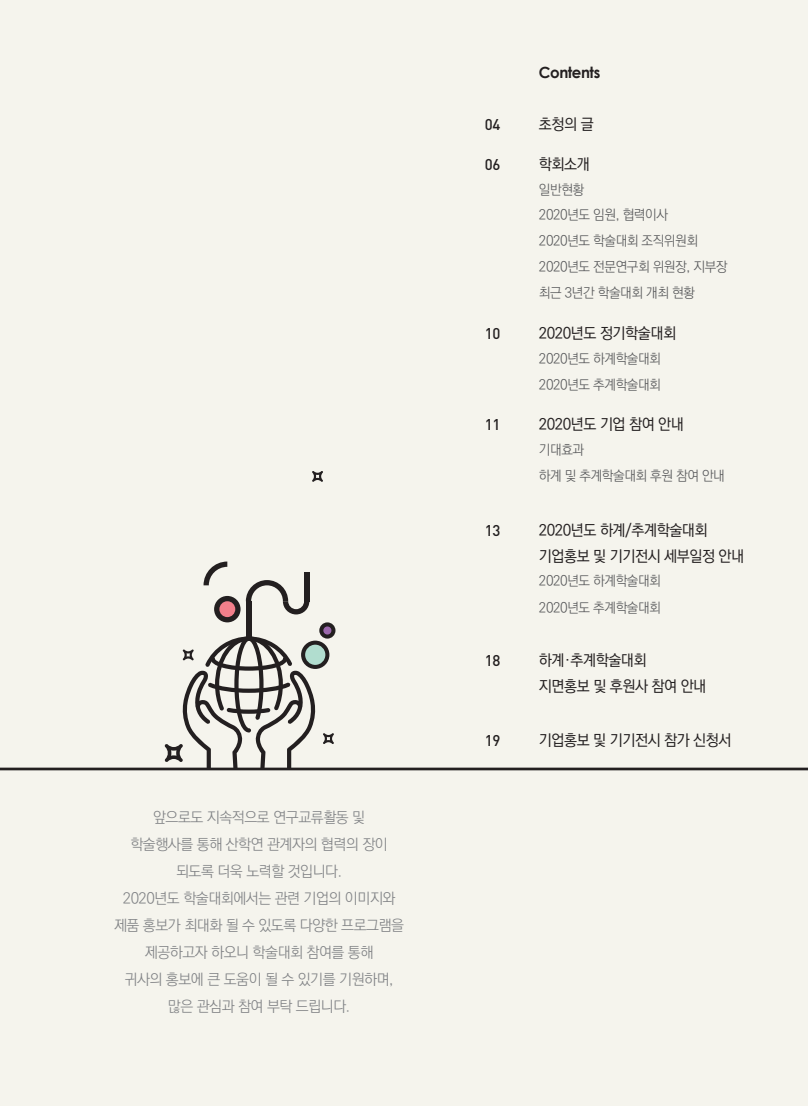
<style>
.page{position:relative;width:808px;height:1106px;background:#f5f4ed}
.page>*{position:absolute;margin:0;border:0;box-sizing:border-box;transform-origin:0 0}
.t1{font:500 15.45px/25.8px "Ko Pub Dotum";letter-spacing:-.03em;color:#231f20}
.t2{font:500 15.45px "DIN Pro";letter-spacing:-.03em;color:#231f20}
.t3{font:700 15.45px "Century Gothic";letter-spacing:-.03em;color:#231f20}
.t4{font:300 15px/27px "Ko Pub Dotum";letter-spacing:-.03em;color:#808285;text-align:center}
.t5{font:300 13.65px/25.8px "Ko Pub Dotum";letter-spacing:-.03em;color:#57585a}
</style>
<div class="page">
<hr style="left:0;top:767px;width:808px;height:3px;background:#231f20">
<svg style="left:312px;top:471px;width:11px;height:11px"></svg>
<svg style="left:165px;top:561px;width:170px;height:207px"></svg>
<p class="t4" style="left:153px;top:804px;width:214px">앞으로도 지속적으로 연구교류활동 및</p>
<p class="t4" style="left:130px;top:831px;width:259px">학술행사를 통해 산학연 관계자의 협력의 장이</p>
<p class="t4" style="left:176px;top:858px;width:168px">되도록 더욱 노력할 것입니다.</p>
<p class="t4" style="left:123px;top:885px;width:274px">2020년도 학술대회에서는 관련 기업의 이미지와</p>
<p class="t4" style="left:114px;top:912px;width:292px">제품 홍보가 최대화 될 수 있도록 다양한 프로그램을 제공하고자 하오니 학술대회 참여를 통해</p>
<p class="t4" style="left:125px;top:966px;width:271px">귀사의 홍보에 큰 도움이 될 수 있기를 기원하며,</p>
<p class="t4" style="left:168px;top:993px;width:184px">많은 관심과 참여 부탁 드립니다.</p>
<p class="t3" style="left:539px;top:61px;width:63px">Contents</p>
<p class="t2" style="left:485px;top:114px;width:17px">04</p>
<p class="t1" style="left:539px;top:112px;width:56px">초청의 글</p>
<p class="t2" style="left:485px;top:154px;width:17px">06</p>
<p class="t1" style="left:539px;top:152px;width:52px">학회소개</p>
<p class="t5" style="left:539px;top:178px;width:47px">일반현황</p>
<p class="t5" style="left:539px;top:203px;width:130px">2020년도 임원, 협력이사</p>
<p class="t5" style="left:539px;top:228px;width:161px">2020년도 학술대회 조직위원회</p>
<p class="t5" style="left:539px;top:254px;width:190px">2020년도 전문연구회 위원장, 지부장</p>
<p class="t5" style="left:539px;top:281px;width:157px">최근 3년간 학술대회 개최 현황</p>
<p class="t2" style="left:485px;top:322px;width:17px">10</p>
<p class="t1" style="left:539px;top:320px;width:139px">2020년도 정기학술대회</p>
<p class="t5" style="left:539px;top:346px;width:123px">2020년도 하계학술대회</p>
<p class="t5" style="left:539px;top:372px;width:123px">2020년도 추계학술대회</p>
<p class="t2" style="left:485px;top:414px;width:17px">11</p>
<p class="t1" style="left:539px;top:412px;width:146px">2020년도 기업 참여 안내</p>
<p class="t5" style="left:539px;top:437px;width:187px">기대효과<br>하계 및 추계학술대회 후원 참여 안내</p>
<p class="t2" style="left:485px;top:520px;width:17px">13</p>
<p class="t1" style="left:539px;top:518px;width:207px">2020년도 하계/추계학술대회 기업홍보 및 기기전시 세부일정 안내</p>
<p class="t5" style="left:539px;top:569px;width:123px">2020년도 하계학술대회</p>
<p class="t5" style="left:539px;top:595px;width:123px">2020년도 추계학술대회</p>
<p class="t2" style="left:485px;top:650px;width:17px">18</p>
<p class="t1" style="left:539px;top:648px;width:169px">하계·추계학술대회<br>지면홍보 및 후원사 참여 안내</p>
<p class="t2" style="left:485px;top:730px;width:17px">19</p>
<p class="t1" style="left:539px;top:728px;width:194px">기업홍보 및 기기전시 참가 신청서</p>
</div>
